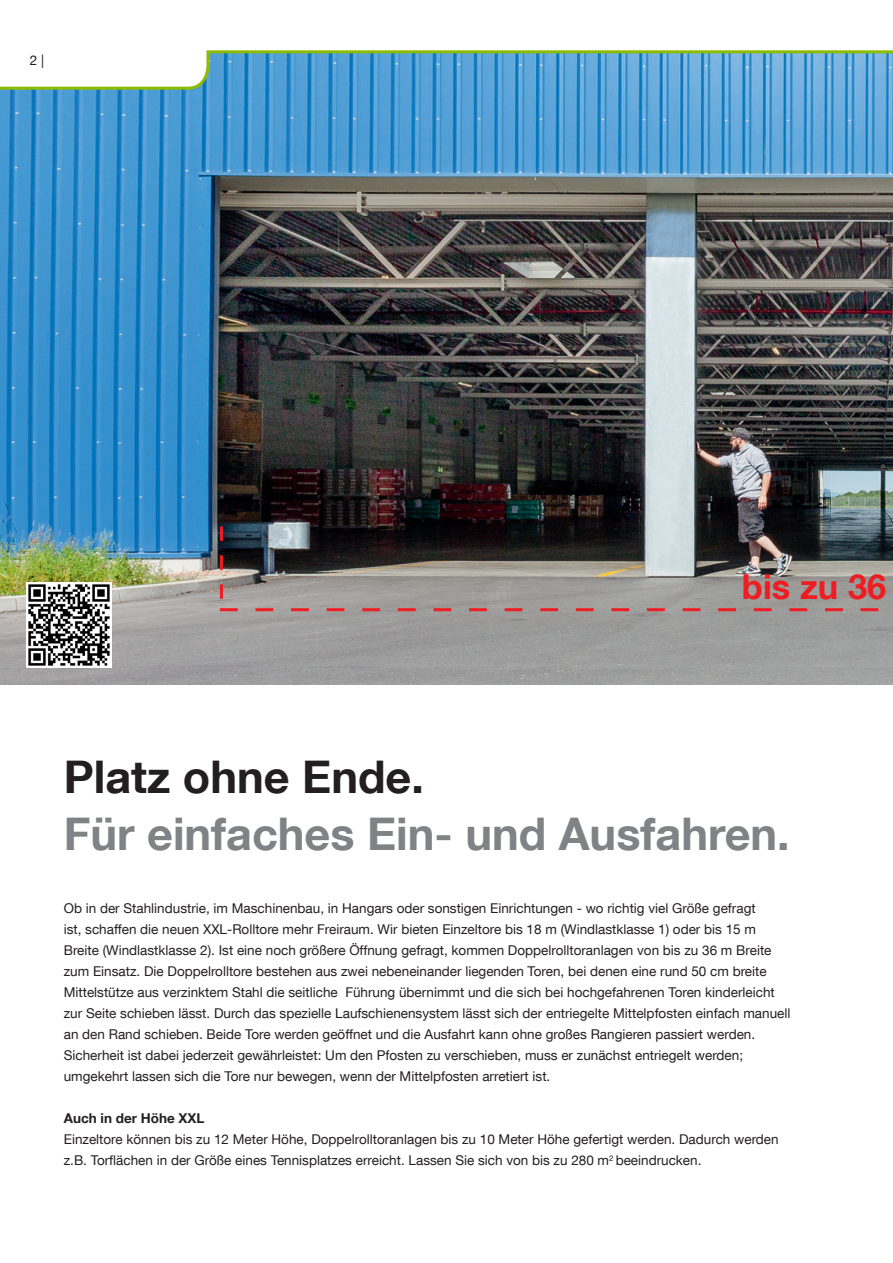
<style>
.page{position:relative;width:893px;height:1263px;background:#fff}
.page>*{position:absolute;margin:0;border:0;box-sizing:border-box;transform-origin:0 0}
.t1{font:700 45px "Helvetica Neue LT Com";color:#808285}
.t2{font:700 45px "Helvetica Neue LT Com";color:#231f20}
.t3{font:700 34.5px "Helvetica Neue LT Com";color:#ee1d23}
.t4{font:13.5px/21px "Helvetica Neue LT Com";color:#231f20}
.t5{font:700 13.5px "Helvetica Neue LT Com";color:#231f20}
</style>
<div class="page">
<img style="left:0;top:50px;width:893px;height:635px">
<img style="left:27px;top:583px;width:85px;height:84px">
<p class="t4" style="left:30px;top:49px;width:16px">2 |</p>
<h2 class="t3" style="left:742px;top:565px;width:146px">bis zu 36</h2>
<h1 class="t2" style="left:64px;top:749px;width:362px">Platz ohne Ende.</h1>
<h1 class="t1" style="left:64px;top:806px;width:727px">Für einfaches Ein- und Ausfahren.</h1>
<p class="t4" style="left:64px;top:898px;width:728px">Ob in der Stahlindustrie, im Maschinenbau, in Hangars oder sonstigen Einrichtungen - wo richtig viel Größe gefragt<br>ist, schaffen die neuen XXL-Rolltore mehr Freiraum. Wir bieten Einzeltore bis 18 m (Windlastklasse 1) oder bis 15 m Breite (Windlastklasse 2). Ist eine noch größere Öffnung gefragt, kommen Doppelrolltoranlagen von bis zu 36 m Breite zum Einsatz. Die Doppelrolltore bestehen aus zwei nebeneinander liegenden Toren, bei denen eine rund 50 cm breite Mittelstütze aus verzinktem Stahl die seitliche Führung übernimmt und die sich bei hochgefahrenen Toren kinderleicht zur Seite schieben lässt. Durch das spezielle Laufschienensystem lässt sich der entriegelte Mittelpfosten einfach manuell an den Rand schieben. Beide Tore werden geöffnet und die Ausfahrt kann ohne großes Rangieren passiert werden.<br>Sicherheit ist dabei jederzeit gewährleistet: Um den Pfosten zu verschieben, muss er zunächst entriegelt werden; umgekehrt lassen sich die Tore nur bewegen, wenn der Mittelpfosten arretiert ist.</p>
<p class="t5" style="left:64px;top:1110px;width:142px">Auch in der Höhe XXL</p>
<p class="t4" style="left:64px;top:1129px;width:716px">Einzeltore können bis zu 12 Meter Höhe, Doppelrolltoranlagen bis zu 10 Meter Höhe gefertigt werden. Dadurch werden z.B. Torflächen in der Größe eines Tennisplatzes erreicht. Lassen Sie sich von bis zu 280 m<sup>2</sup> beeindrucken.</p>
</div>
